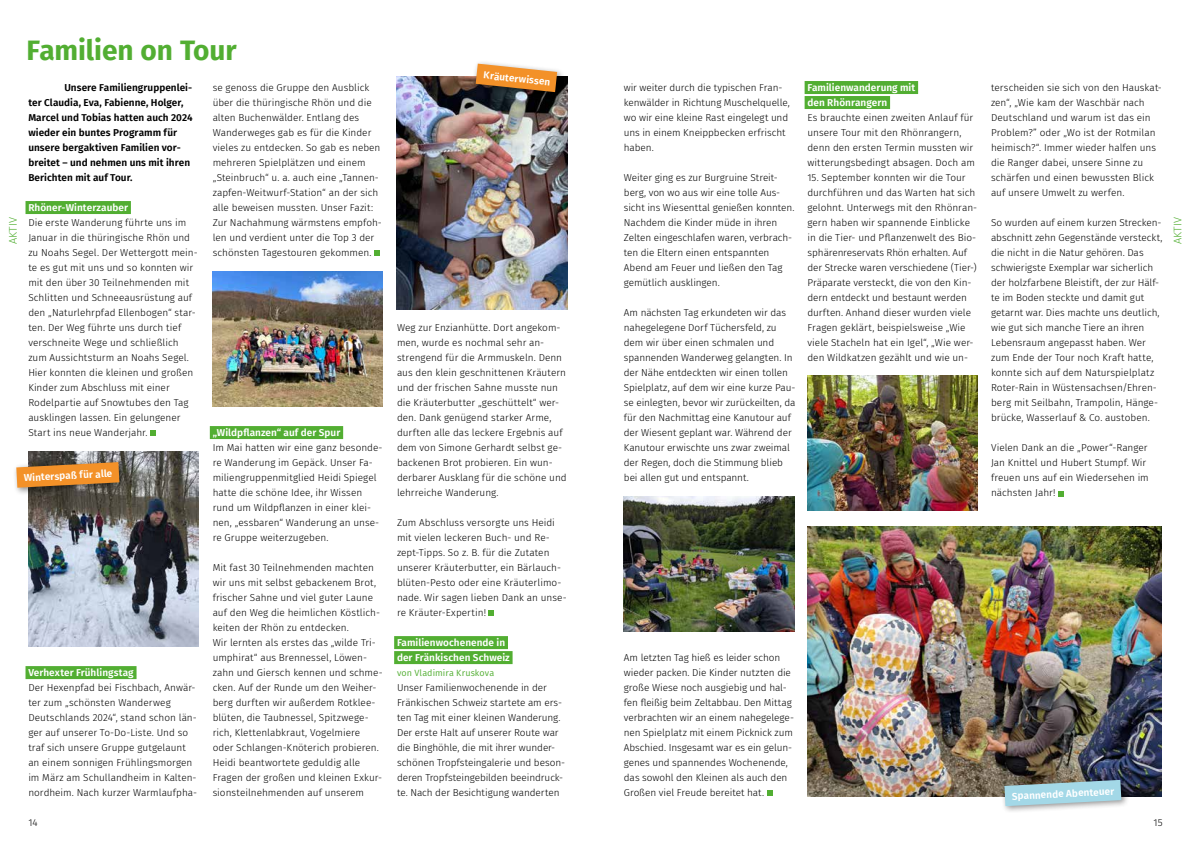
<style>
.page{position:relative;width:1191px;height:842px;background:#fff}
.page>*{position:absolute;margin:0;border:0;box-sizing:border-box;transform-origin:0 0}
.t1{font:700 28px "Fira Sans";letter-spacing:-.005em;color:#52ae32}
.t2{font:300 11px "Fira Sans";color:#52ae32}
.t3{font:300 10px/15px "Fira Sans";color:#000}
.t4{font:600 10px/15px "Fira Sans";letter-spacing:.005em;color:#000}
.t5{font:600 10px/15px "Fira Sans";letter-spacing:.005em;color:#fff}
.t6{font:9px "Fira Sans";letter-spacing:.01em;color:#52ae32}
</style>
<div class="page">
<div style="left:26px;top:201px;width:105px;height:13px;background:#52ae32"></div>
<div style="left:26px;top:666px;width:110px;height:13px;background:#52ae32"></div>
<div style="left:210px;top:426px;width:133px;height:13px;background:#52ae32"></div>
<div style="left:394px;top:636px;width:114px;height:13px;background:#52ae32"></div>
<div style="left:394px;top:651px;width:118px;height:13px;background:#52ae32"></div>
<img style="left:397px;top:76px;width:170px;height:233px">
<svg style="left:150px;top:431px;width:6px;height:5px"></svg>
<div style="left:804px;top:81px;width:114px;height:13px;background:#52ae32"></div>
<div style="left:804px;top:96px;width:86px;height:13px;background:#52ae32"></div>
<img style="left:28px;top:451px;width:170px;height:195px">
<img style="left:807px;top:526px;width:354px;height:270px">
<img style="left:213px;top:271px;width:170px;height:135px">
<img style="left:624px;top:496px;width:170px;height:135px">
<img style="left:807px;top:376px;width:170px;height:135px">
<svg style="left:374px;top:251px;width:6px;height:5px"></svg>
<svg style="left:488px;top:611px;width:6px;height:5px"></svg>
<svg style="left:767px;top:791px;width:5px;height:5px"></svg>
<svg style="left:1058px;top:491px;width:5px;height:6px"></svg>
<div style="left:1000px;top:776px;width:129px;height:38px;background:#000;opacity:.44"></div>
<svg style="left:1004px;top:780px;width:117px;height:26px"></svg>
<div style="left:12px;top:458px;width:115px;height:38px;background:#000;opacity:.44"></div>
<svg style="left:16px;top:462px;width:103px;height:26px"></svg>
<div style="left:472px;top:60px;width:93px;height:40px;background:#000;opacity:.44"></div>
<svg style="left:475px;top:64px;width:82px;height:28px"></svg>
<h1 class="t1" style="left:27px;top:27px;width:212px">Familien on Tour</h1>
<p class="t5" style="left:484px;top:67px;width:69px;rotate:6deg">Kräuterwissen</p>
<p class="t4" style="left:28px;top:80px;width:166px;text-indent:36px">Unsere Familiengruppenlei&shy;ter Claudia, Eva, Fabienne, Holger,<br>Marcel und Tobias hatten auch 2024 wieder ein buntes Programm für unsere bergaktiven Familien vor&shy;breitet – und nehmen uns mit ihren<br>Berichten mit auf Tour.</p>
<p class="t5" style="left:28px;top:200px;width:101px">Rhöner-Winterzauber</p>
<p class="t3" style="left:28px;top:215px;width:171px">Die erste Wanderung führte uns im Januar in die thüringische Rhön und zu Noahs Segel. Der Wettergott mein&shy;te es gut mit uns und so konnten wir mit den über 30 Teilnehmenden mit Schlitten und Schneeausrüstung auf den „Naturlehrpfad Ellenbogen“ star&shy;ten. Der Weg führte uns durch tief verschneite Wege und schließlich zum Aussichtsturm an Noahs Segel.<br>Hier konnten die kleinen und großen Kinder zum Abschluss mit einer Rodelpartie auf Snowtubes den Tag ausklingen lassen. Ein gelungener Start ins neue Wanderjahr.</p>
<p class="t5" style="left:807px;top:80px;width:109px">Familienwanderung mit den Rhönrangern</p>
<p class="t3" style="left:807px;top:110px;width:169px">Es brauchte einen zweiten Anlauf für unsere Tour mit den Rhönrangern, denn den ersten Termin mussten wir witterungsbedingt absagen. Doch am</p>
<p class="t3" style="left:807px;top:170px;width:171px">15. September konnten wir die Tour durchführen und das Warten hat sich gelohnt. Unterwegs mit den Rhönran&shy;gern haben wir spannende Einblicke in die Tier- und Pflanzenwelt des Bio&shy;sphärenreservats Rhön erhalten. Auf der Strecke waren verschiedene (Tier-)<br>Präparate versteckt, die von den Kin&shy;dern entdeckt und bestaunt werden durften. Anhand dieser wurden viele Fragen geklärt, beispielsweise „Wie viele Stacheln hat ein Igel“, „Wie wer&shy;den Wildkatzen gezählt und wie un-</p>
<p class="t3" style="left:213px;top:80px;width:171px">se genoss die Gruppe den Ausblick über die thüringische Rhön und die alten Buchenwälder. Entlang des Wanderweges gab es für die Kinder vieles zu entdecken. So gab es neben mehreren Spielplätzen und einem „Steinbruch“ u. a. auch eine „Tannen&shy;zapfen-Weitwurf-Station“ an der sich alle beweisen mussten. Unser Fazit:<br>Zur Nachahmung wärmstens empfoh&shy;len und verdient unter die Top 3 der schönsten Tagestouren gekommen.</p>
<p class="t3" style="left:624px;top:80px;width:167px">wir weiter durch die typischen Fran&shy;kenwälder in Richtung Muschelquelle, wo wir eine kleine Rast eingelegt und uns in einem Kneippbecken erfrischt haben.</p>
<p class="t3" style="left:624px;top:170px;width:172px">Weiter ging es zur Burgruine Streit&shy;berg, von wo aus wir eine tolle Aus&shy;sicht ins Wiesenttal genießen konnten.<br>Nachdem die Kinder müde in ihren Zelten eingeschlafen waren, verbrach&shy;ten die Eltern einen entspannten Abend am Feuer und ließen den Tag gemütlich ausklingen.</p>
<p class="t3" style="left:624px;top:305px;width:173px">Am nächsten Tag erkundeten wir das nahegelegene Dorf Tüchersfeld, zu dem wir über einen schmalen und spannenden Wanderweg gelangten. In der Nähe entdeckten wir einen tollen Spielplatz, auf dem wir eine kurze Pau&shy;se einlegten, bevor wir zurückeilten, da für den Nachmittag eine Kanutour auf der Wiesent geplant war. Während der Kanutour erwischte uns zwar zweimal der Regen, doch die Stimmung blieb bei allen gut und entspannt.</p>
<p class="t3" style="left:991px;top:80px;width:172px">terscheiden sie sich von den Hauskat&shy;zen“, „Wie kam der Waschbär nach Deutschland und warum ist das ein Problem?” oder „Wo ist der Rotmilan heimisch?“. Immer wieder halfen uns die Ranger dabei, unsere Sinne zu schärfen und einen bewussten Blick auf unsere Umwelt zu werfen.</p>
<p class="t3" style="left:991px;top:215px;width:173px">So wurden auf einem kurzen Strecken&shy;abschnitt zehn Gegenstände versteckt, die nicht in die Natur gehören. Das schwierigste Exemplar war sicherlich der holzfarbene Bleistift, der zur Hälf&shy;te im Boden steckte und damit gut getarnt war. Dies machte uns deutlich, wie gut sich manche Tiere an ihren Lebensraum angepasst haben. Wer zum Ende der Tour noch Kraft hatte, konnte sich auf dem Naturspielplatz Roter-Rain in Wüstensachsen/Ehren&shy;berg mit Seilbahn, Trampolin, Hänge&shy;brücke, Wasserlauf &amp; Co. austoben.</p>
<p class="t3" style="left:991px;top:440px;width:159px">Vielen Dank an die „Power“-Ranger<br>Jan Knittel und Hubert Stumpf. Wir freuen uns auf ein Wiedersehen im nächsten Jahr!</p>
<p class="t2" style="left:5px;top:244px;width:28px;rotate:-90deg">AKTIV</p>
<p class="t2" style="left:1169px;top:244px;width:28px;rotate:-90deg">AKTIV</p>
<p class="t3" style="left:397px;top:320px;width:171px">Weg zur Enzianhütte. Dort angekom&shy;men, wurde es nochmal sehr an&shy;strengend für die Armmuskeln. Denn aus den klein geschnittenen Kräutern und der frischen Sahne musste nun die Kräuterbutter „geschüttelt“ wer&shy;den. Dank genügend starker Arme, durften alle das leckere Ergebnis auf dem von Simone Gerhardt selbst ge&shy;backenen Brot probieren. Ein wun&shy;derbarer Ausklang für die schöne und lehrreiche Wanderung.</p>
<p class="t3" style="left:397px;top:515px;width:171px">Zum Abschluss versorgte uns Heidi mit vielen leckeren Buch- und Re&shy;zept-Tipps. So z. B. für die Zutaten unserer Kräuterbutter, ein Bärlauch&shy;blüten-Pesto oder eine Kräuterlimo&shy;nade. Wir sagen lieben Dank an unse&shy;re Kräuter-Expertin!</p>
<p class="t5" style="left:397px;top:635px;width:114px">Familienwochenende in der Fränkischen Schweiz</p>
<p class="t6" style="left:397px;top:666px;width:99px">von Vladimira Kruskova</p>
<p class="t3" style="left:397px;top:680px;width:170px">Unser Familienwochenende in der Fränkischen Schweiz startete am ers&shy;ten Tag mit einer kleinen Wanderung.<br>Der erste Halt auf unserer Route war die Binghöhle, die mit ihrer wunder&shy;schönen Tropfsteingalerie und beson&shy;deren Tropfsteingebilden beeindruck&shy;te. Nach der Besichtigung wanderten</p>
<p class="t5" style="left:213px;top:425px;width:129px">„Wildpflanzen“ auf der Spur</p>
<p class="t3" style="left:213px;top:440px;width:171px">Im Mai hatten wir eine ganz besonde&shy;re Wanderung im Gepäck. Unser Fa&shy;miliengruppenmitglied Heidi Spiegel hatte die schöne Idee, ihr Wissen rund um Wildpflanzen in einer klei&shy;nen, „essbaren“ Wanderung an unse&shy;re Gruppe weiterzugeben.</p>
<p class="t3" style="left:213px;top:560px;width:171px">Mit fast 30 Teilnehmenden machten wir uns mit selbst gebackenem Brot, frischer Sahne und viel guter Laune auf den Weg die heimlichen Köstlich&shy;keiten der Rhön zu entdecken.<br>Wir lernten als erstes das „wilde Tri&shy;umphirat“ aus Brennessel, Löwen&shy;zahn und Giersch kennen und schme&shy;cken. Auf der Runde um den Weiher&shy;berg durften wir außerdem Rotklee&shy;blüten, die Taubnessel, Spitzwege&shy;rich, Klettenlabkraut, Vogelmiere oder Schlangen-Knöterich probieren.<br>Heidi beantwortete geduldig alle Fragen der großen und kleinen Exkur&shy;sionsteilnehmenden auf unserem</p>
<p class="t5" style="left:23px;top:470px;width:90px;rotate:-3deg">Winterspaß für alle</p>
<p class="t3" style="left:624px;top:650px;width:172px">Am letzten Tag hieß es leider schon wieder packen. Die Kinder nutzten die große Wiese noch ausgiebig und hal&shy;fen fleißig beim Zeltabbau. Den Mittag verbrachten wir an einem nahegelege&shy;nen Spielplatz mit einem Picknick zum Abschied. Insgesamt war es ein gelun&shy;genes und spannendes Wochenende, das sowohl den Kleinen als auch den Großen viel Freude bereitet hat.</p>
<p class="t5" style="left:28px;top:665px;width:107px">Verhexter Frühlingstag</p>
<p class="t3" style="left:28px;top:680px;width:170px">Der Hexenpfad bei Fischbach, Anwär&shy;ter zum „schönsten Wanderweg Deutschlands 2024“, stand schon län&shy;ger auf unserer To-Do-Liste. Und so traf sich unsere Gruppe gutgelaunt an einem sonnigen Frühlingsmorgen im März am Schullandheim in Kalten&shy;nordheim. Nach kurzer Warmlaufpha-</p>
<p class="t5" style="left:1011px;top:788px;width:104px;rotate:-3deg">Spannende Abenteuer</p>
<p class="t3" style="left:28px;top:815px;width:11px">14</p>
<p class="t3" style="left:1153px;top:815px;width:11px">15</p>
</div>
